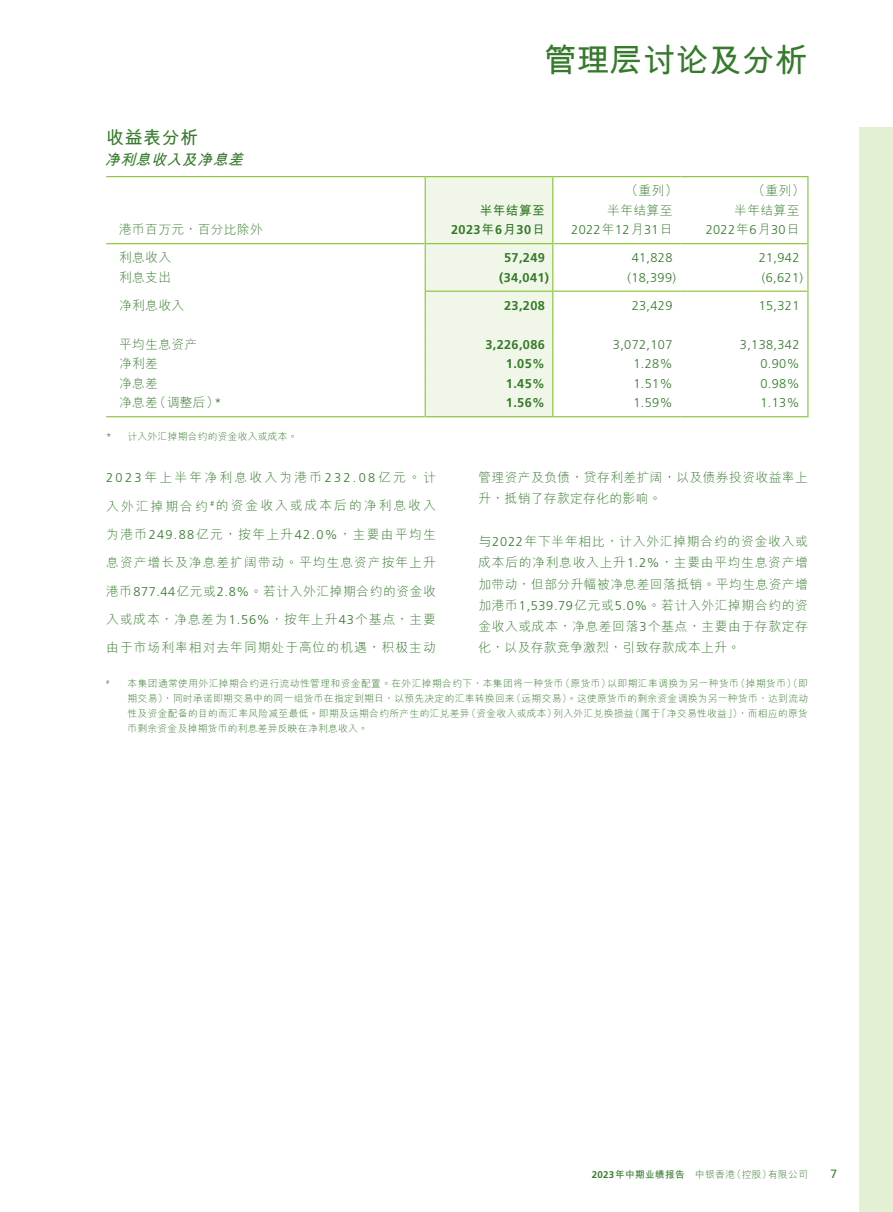
<style>
.page{position:relative;width:893px;height:1212px;background:#fff}
.page>*{position:absolute;margin:0;border:0;box-sizing:border-box;transform-origin:0 0}
.t1{font:700 33px "M Hei HKS";color:#357b2b}
.t2{font:700 18px "M Hei HKS";letter-spacing:.03em;color:#357b2b}
.t3{font:italic 700 15px "M Hei HKS";color:#357b2b}
.t4{font:300 12.75px/21.3px "M Hei HKS";letter-spacing:.05em;color:#357b2b}
.t5{font:300 12.75px "Frutiger LT Std";letter-spacing:.03em;color:#357b2b}
.t6{font:700 12.75px "Frutiger LT Std";letter-spacing:.03em;color:#357b2b}
.t7{font:300 12.75px "M Hei HKS";letter-spacing:.08em;color:#357b2b}
.t8{font:300 12.75px "M Hei HKS";letter-spacing:.1em;color:#357b2b}
.t9{font:300 12.75px "M Hei HKS";letter-spacing:.175em;color:#357b2b}
.t10{font:300 12.75px "M Hei HKS";letter-spacing:.16em;color:#357b2b}
.t11{font:300 12.75px "M Hei HKS";letter-spacing:.03em;color:#357b2b}
.t12{font:700 12.75px "M Hei HKS";letter-spacing:.03em;color:#357b2b}
.t13{font:12px "Frutiger LT Std";color:#357b2b}
.t14{font:300 9.75px/15px "M Hei HKS";letter-spacing:.03em;color:#357b2b;text-align:justify}
.t15{font:300 5.7px "Frutiger LT Std";color:#357b2b}
.s1{font-family:"M Hei HKS"}
.s2{font-family:"Frutiger LT Std"}
.s3{font-family:"Frutiger LT Std";font-weight:700}
.s4{font-weight:700}
</style>
<div class="page">
<div style="left:859px;top:128px;width:34px;height:1084px;background:#e4f0d4"></div>
<hr style="left:106px;top:176px;width:319px;height:1px;background:#8bc63e">
<hr style="left:425px;top:176px;width:128px;height:1px;background:#8bc63e">
<hr style="left:553px;top:176px;width:127px;height:1px;background:#8bc63e">
<hr style="left:680px;top:176px;width:128px;height:1px;background:#8bc63e">
<hr style="left:807px;top:177px;width:1px;height:59px;background:#8bc63e">
<svg style="left:807px;top:236px;width:1px;height:181px"></svg>
<div style="left:425px;top:177px;width:128px;height:240px;background:#f1f7e8"></div>
<hr style="left:106px;top:243px;width:319px;height:1px;background:#8bc63e">
<hr style="left:426px;top:243px;width:126px;height:1px;background:#8bc63e">
<hr style="left:553px;top:243px;width:127px;height:1px;background:#8bc63e">
<hr style="left:680px;top:243px;width:127px;height:1px;background:#8bc63e">
<hr style="left:426px;top:291px;width:126px;height:1px;background:#8bc63e">
<hr style="left:553px;top:291px;width:127px;height:1px;background:#8bc63e">
<hr style="left:680px;top:291px;width:127px;height:1px;background:#8bc63e">
<hr style="left:106px;top:416px;width:319px;height:1px;background:#8bc63e">
<hr style="left:426px;top:416px;width:126px;height:1px;background:#8bc63e">
<hr style="left:553px;top:416px;width:127px;height:1px;background:#8bc63e">
<hr style="left:680px;top:416px;width:127px;height:1px;background:#8bc63e">
<h2 class="t2" style="left:106px;top:124px;width:94px">收益表分析</h2>
<p class="t3" style="left:105px;top:149px;width:145px">淨利息收入及淨息差</p>
<p class="t11" style="left:119px;top:220px;width:145px">港幣百萬元，百分比除外</p>
<h1 class="t1" style="left:544px;top:36px;width:265px">管理層討論及分析</h1>
<p class="t12" style="left:480px;top:201px;width:67px">半年結算至</p>
<p class="t6" style="left:451px;top:222px;width:95px">2023<span class="s1">年</span>6<span class="s1">月</span>30<span class="s1">日</span></p>
<p class="t4" style="left:607px;top:180px;width:72px;line-height:19.5px;text-indent:18px">（重列）半年結算至</p>
<p class="t5" style="left:571px;top:222px;width:103px">2022<span class="s1">年</span>12<span class="s1">月</span>31<span class="s1">日</span></p>
<p class="t4" style="left:734px;top:180px;width:72px;line-height:19.5px;text-indent:18px">（重列）半年結算至</p>
<p class="t5" style="left:706px;top:222px;width:95px">2022<span class="s1">年</span>6<span class="s1">月</span>30<span class="s1">日</span></p>
<p class="t4" style="left:119px;top:246px;width:54px">利息收入</p>
<p class="t6" style="left:504px;top:250px;width:42px">57,249</p>
<p class="t5" style="left:632px;top:250px;width:42px">41,828</p>
<p class="t5" style="left:759px;top:250px;width:42px">21,942</p>
<p class="t4" style="left:119px;top:266px;width:54px">利息支出</p>
<p class="t6" style="left:499px;top:270px;width:51px">(34,041)</p>
<p class="t5" style="left:627px;top:270px;width:50px">(18,399)</p>
<p class="t5" style="left:762px;top:270px;width:43px">(6,621)</p>
<p class="t4" style="left:119px;top:294px;width:67px">淨利息收入</p>
<p class="t6" style="left:504px;top:298px;width:42px">23,208</p>
<p class="t5" style="left:632px;top:298px;width:42px">23,429</p>
<p class="t5" style="left:759px;top:298px;width:42px">15,321</p>
<p class="t4" style="left:119px;top:333px;width:80px">平均生息資產</p>
<p class="t6" style="left:485px;top:337px;width:61px">3,226,086</p>
<p class="t5" style="left:613px;top:337px;width:61px">3,072,107</p>
<p class="t5" style="left:740px;top:337px;width:61px">3,138,342</p>
<p class="t4" style="left:119px;top:352px;width:40px">淨利差</p>
<p class="t6" style="left:506px;top:356px;width:40px">1.05%</p>
<p class="t5" style="left:633px;top:357px;width:40px">1.28%</p>
<p class="t5" style="left:760px;top:357px;width:40px">0.90%</p>
<p class="t4" style="left:119px;top:372px;width:40px">淨息差</p>
<p class="t6" style="left:506px;top:376px;width:40px">1.45%</p>
<p class="t5" style="left:633px;top:376px;width:40px">1.51%</p>
<p class="t5" style="left:760px;top:376px;width:40px">0.98%</p>
<p class="t4" style="left:119px;top:391px;width:104px">淨息差（調整後）<span class="s2">*</span></p>
<p class="t6" style="left:506px;top:395px;width:40px">1.56%</p>
<p class="t5" style="left:633px;top:395px;width:40px">1.59%</p>
<p class="t5" style="left:760px;top:395px;width:40px">1.13%</p>
<p class="t14" style="left:106px;top:428px;width:193px"><span class="s2">*</span> 計入外匯掉期合約的資金收入或成本。</p>
<p class="t9" style="left:106px;top:468px;width:331px"><span class="s2">2023</span>年上半年淨利息收入為港幣<span class="s2">232.08</span>億元。計</p>
<p class="t10" style="left:106px;top:497px;width:331px">入外匯掉期合約 <sup>#</sup>的資金收入或成本後的淨利息收入</p>
<p class="t8" style="left:106px;top:525px;width:331px">為港幣<span class="s2">249.88</span>億元，按年上升<span class="s2">42.0%</span>，主要由平均生</p>
<p class="t7" style="left:106px;top:554px;width:331px">息資產增長及淨息差擴闊帶動。平均生息資產按年上升</p>
<p class="t4" style="left:106px;top:580px;width:331px">港幣<span class="s2">877.44</span>億元或<span class="s2">2.8%</span>。若計入外匯掉期合約的資金收</p>
<p class="t4" style="left:106px;top:608px;width:331px">入或成本，淨息差為<span class="s2">1.56%</span>，按年上升<span class="s2">43</span>個基點，主要</p>
<p class="t7" style="left:106px;top:639px;width:331px">由於市場利率相對去年同期處於高位的機遇，積極主動</p>
<p class="t4" style="left:478px;top:466px;width:331px">管理資產及負債，貸存利差擴闊，以及債券投資收益率上升，抵銷了存款定存化的影響。</p>
<p class="t4" style="left:478px;top:530px;width:331px;text-align:justify">與<span class="s2">2022</span>年下半年相比，計入外匯掉期合約的資金收入或成本後的淨利息收入上升<span class="s2">1.2%</span>，主要由平均生息資產增加帶動，但部分升幅被淨息差回落抵銷。平均生息資產增加港幣<span class="s2">1,539.79</span>億元或<span class="s2">5.0%</span>。若計入外匯掉期合約的資金收入或成本，淨息差回落<span class="s2">3</span>個基點，主要由於存款定存化，以及存款競爭激烈，引致存款成本上升。</p>
<p class="t15" style="left:106px;top:678px;width:5px">#</p>
<p class="t14" style="left:128px;top:675px;width:682px">本集團通常使用外匯掉期合約進行流動性管理和資金配置。在外匯掉期合約下，本集團將一種貨幣（原貨幣）以即期匯率調換為另一種貨幣（掉期貨幣）（即期交易），同時承諾即期交易中的同一組貨幣在指定到期日，以預先決定的匯率轉換回來（遠期交易）。這使原貨幣的剩余資金調換為另一種貨幣，達到流動性及資金配備的目的而匯率風險減至最低。即期及遠期合約所產生的匯兌差異（資金收入或成本）列入外匯兌換損益（屬於「淨交易性收益」），而相應的原貨幣剩余資金及掉期貨幣的利息差異反映在淨利息收入。</p>
<p class="t14" style="left:592px;top:1167px;width:218px"><span class="s3">2023</span><span class="s4">年中期業績報告</span> 中銀香港（控股）有限公司</p>
<p class="t13" style="left:831px;top:1167px;width:8px">7</p>
</div>
